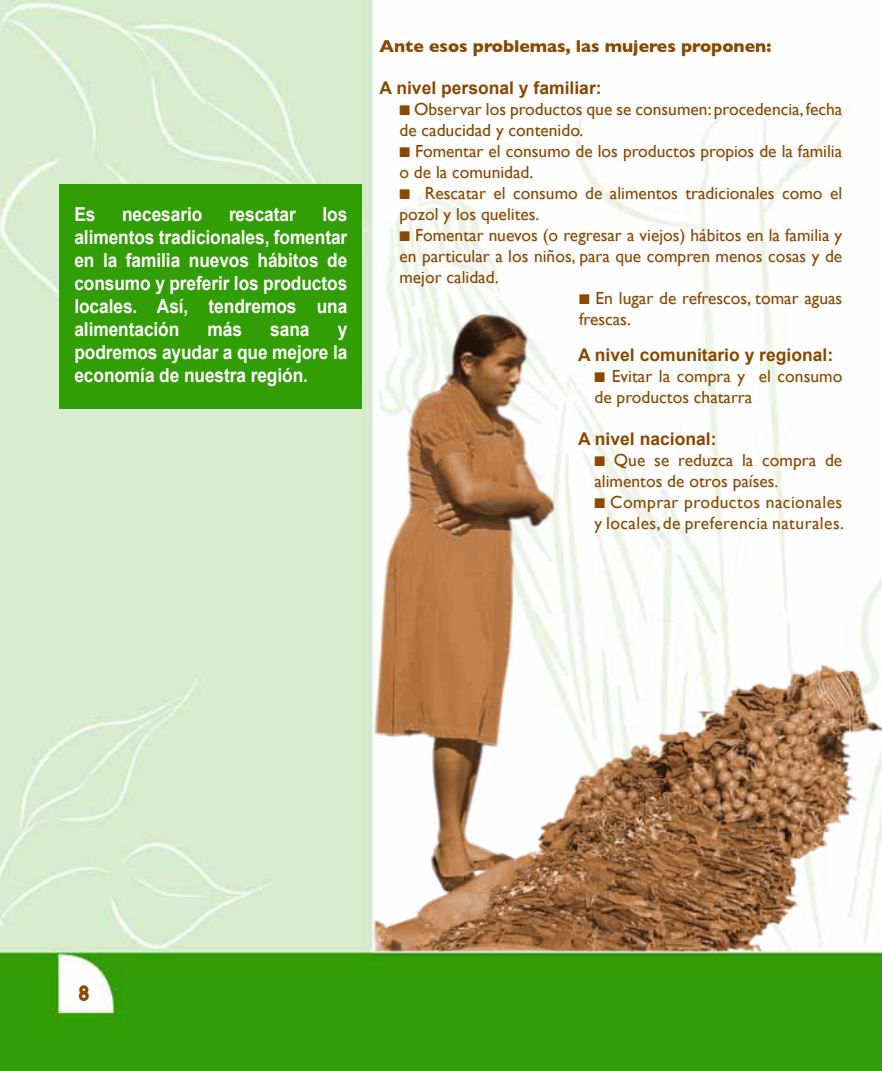
<style>
.page{position:relative;width:882px;height:1071px;background:#fff}
.page>*{position:absolute;margin:0;border:0;box-sizing:border-box;transform-origin:0 0}
.t1{font:24.5px "Arista";color:#894700}
.t2{font:700 19.25px/23.1px "Arial";letter-spacing:-.005em;color:#fff;text-align:justify;scale:.9 1}
.t3{font:17.5px/21px "Gill Sans";color:#894700}
.t4{font:700 17.5px "Arial";color:#894700}
.t5{font:17.5px/21px "Gill Sans";letter-spacing:.025em;color:#894700}
.t6{font:700 17.5px "Gill Sans";color:#894700}
.s1{color:#8b4800}
</style>
<div class="page">
<img style="left:0;top:0;width:882px;height:1071px">
<img style="left:374px;top:310px;width:508px;height:643px">
<div style="left:60px;top:184px;width:302px;height:225px;background:#319e05"></div>
<p class="t2" style="left:74px;top:203px;width:305px;text-indent:248px">los alimentos tradicionales, fomentar en la familia nuevos hábitos de consumo y preferir los productos locales. Así, tendremos una alimentación</p>
<p class="t2" style="left:74px;top:203px;width:25px">Es</p>
<p class="t2" style="left:122px;top:203px;width:91px">necesario</p>
<p class="t2" style="left:229px;top:203px;width:76px">rescatar</p>
<p class="t2" style="left:208px;top:319px;width:40px">más</p>
<p class="t2" style="left:270px;top:319px;width:45px">sana</p>
<p class="t2" style="left:74px;top:319px;width:305px;text-indent:263px">y podremos ayudar a que mejore la economía de nuestra región.</p>
<p class="t6" style="left:380px;top:35px;width:393px">Ante esos problemas, las mujeres proponen:</p>
<p class="t4" style="left:380px;top:76px;width:224px">A nivel personal y familiar:</p>
<p class="t3" style="left:399px;top:98px;width:444px"><span class="s1">■</span> Observar los productos que se consumen: procedencia, fecha de caducidad y contenido.</p>
<p class="t3" style="left:399px;top:140px;width:444px"><span class="s1">■</span> Fomentar el consumo de los productos propios de la familia o de la comunidad.</p>
<p class="t3" style="left:399px;top:182px;width:444px"><span class="s1">■</span> Rescatar el consumo de alimentos tradicionales como el pozol y los quelites.</p>
<p class="t3" style="left:399px;top:224px;width:444px;text-align:justify"><span class="s1">■</span> Fomentar nuevos (o regresar a viejos) hábitos en la familia y en particular a los niños, para que compren menos cosas y de mejor calidad.</p>
<p class="t3" style="left:579px;top:287px;width:265px"><span class="s1">■</span> En lugar de refrescos, tomar aguas frescas.</p>
<p class="t4" style="left:578px;top:343px;width:257px">A nivel comunitario y regional:</p>
<p class="t3" style="left:594px;top:365px;width:249px"><span class="s1">■</span> Evitar la compra y el consumo de productos chatarra</p>
<p class="t4" style="left:578px;top:427px;width:140px">A nivel nacional:</p>
<p class="t3" style="left:594px;top:449px;width:249px"><span class="s1">■</span> Que se reduzca la compra de alimentos de otros países.</p>
<p class="t5" style="left:594px;top:491px;width:251px"><span class="s1">■</span> Comprar productos nacionales y locales, de preferencia naturales.</p>
<h1 class="t1" style="left:79px;top:981px;width:13px">8</h1>
</div>
